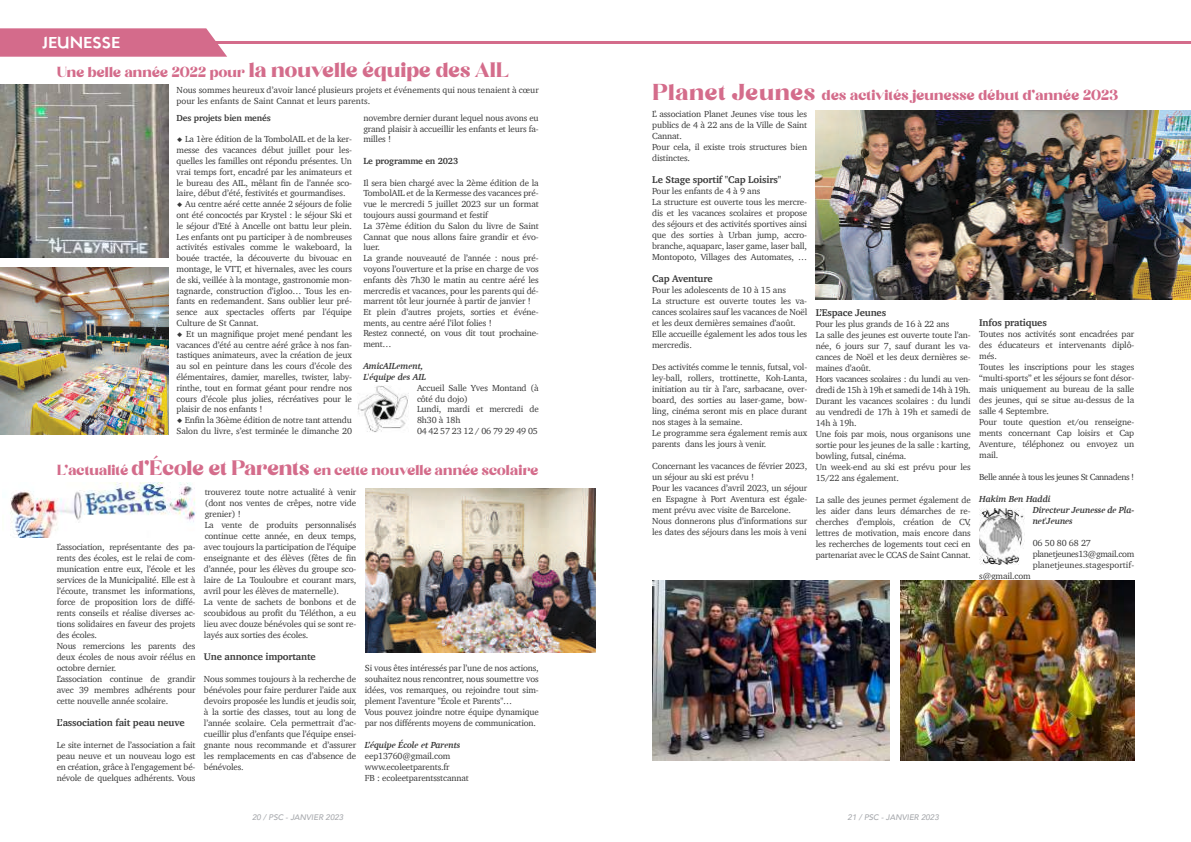
<style>
.page{position:relative;width:1191px;height:842px;background:#fff}
.page>*{position:absolute;margin:0;border:0;box-sizing:border-box;transform-origin:0 0}
.t1{font:20px "Begika";letter-spacing:-.03em;color:#d46c8b}
.t2{font:16px "London Two";color:#fff;scale:1.04 1}
.t3{font:14px "Begika";letter-spacing:-.03em;color:#d46c8b}
.t4{font:700 10px "Charter";letter-spacing:-.015em;color:#383838}
.t5{font:9px/11px "Charter";letter-spacing:-.015em;color:#383838}
.t6{font:italic 700 9px/11px "Charter";letter-spacing:-.015em;color:#383838}
.t7{font:700 9px "Charter";letter-spacing:-.015em;color:#383838}
.t8{font:9px "Charter";letter-spacing:-.05em;color:#383838}
.t9{font:italic 500 8px "Avenir";color:#a6a8ac}
.s1{font-size:14px}
.s2{font-family:"Lucida Grande"}
.s3{font-size:20px}
.s4{font-size:22px}
</style>
<div class="page">
<hr style="left:208px;top:41px;width:983px;height:3px;background:#d46c8b">
<svg style="left:0;top:28px;width:227px;height:29px;background:#d67492"></svg>
<img style="left:358px;top:386px;width:50px;height:46px">
<img style="left:0;top:85px;width:168px;height:173px">
<img style="left:0;top:268px;width:168px;height:167px">
<img style="left:815px;top:110px;width:376px;height:190px">
<img style="left:979px;top:508px;width:45px;height:57px">
<img style="left:365px;top:488px;width:230px;height:164px">
<img style="left:10px;top:483px;width:186px;height:55px">
<img style="left:652px;top:581px;width:238px;height:179px">
<img style="left:900px;top:581px;width:234px;height:179px">
<h2 class="t2" style="left:42px;top:36px;width:76px">JEUNESSE</h2>
<h1 class="t1" style="left:57px;top:62px;width:453px"><span class="s1">Une belle année 2022 pour</span> la nouvelle équipe des AIL</h1>
<p class="t5" style="left:177px;top:85px;width:364px">Nous sommes heureux d’avoir lancé plusieurs projets et événements qui nous tenaient à cœur pour les enfants de Saint Cannat et leurs parents.</p>
<p class="t7" style="left:177px;top:112px;width:96px">Des projets bien menés</p>
<p class="t5" style="left:177px;top:134px;width:177px;text-align:justify"><span class="s2">◆</span> La 1ère édition de la TombolAIL et de la ker&shy;messe des vacances début juillet pour les&shy;quelles les familles ont répondu présentes. Un vrai temps fort, encadré par les animateurs et le bureau des AIL, mêlant fin de l’année sco&shy;laire, début d’été, festivités et gourmandises.</p>
<p class="t5" style="left:177px;top:198px;width:177px;text-align:justify"><span class="s2">◆</span> Au centre aéré cette année 2 séjours de folie ont été concoctés par Krystel : le séjour Ski et le séjour d’Eté à Ancelle ont battu leur plein.<br>Les enfants ont pu participer à de nombreuses activités estivales comme le wakeboard, la bouée tractée, la découverte du bivouac en montage, le VTT, et hivernales, avec les cours de ski, veillée à la montage, gastronomie mon&shy;tagnarde, construction d’igloo… Tous les en&shy;fants en redemandent. Sans oublier leur pré&shy;sence aux spectacles offerts par l'équipe Culture de St Cannat.</p>
<p class="t5" style="left:177px;top:328px;width:177px;text-align:justify"><span class="s2">◆</span> Et un magnifique projet mené pendant les vacances d’été au centre aéré grâce à nos fan&shy;tastiques animateurs, avec la création de jeux au sol en peinture dans les cours d’école des élémentaires, damier, marelles, twister, laby&shy;rinthe, tout en format géant pour rendre nos cours d’école plus jolies, récréatives pour le plaisir de nos enfants !</p>
<p class="t5" style="left:177px;top:414px;width:177px"><span class="s2">◆</span> Enfin la 36ème édition de notre tant attendu<br>Salon du livre, s’est terminée le dimanche 20</p>
<p class="t5" style="left:363px;top:112px;width:177px;text-align:justify">novembre dernier durant lequel nous avons eu grand plaisir à accueillir les enfants et leurs fa&shy;milles !</p>
<p class="t7" style="left:363px;top:155px;width:96px">Le programme en 2023</p>
<p class="t5" style="left:363px;top:177px;width:177px">Il sera bien chargé avec la 2ème édition de la TombolAIL et de la Kermesse des vacances pré&shy;vue le mercredi 5 juillet 2023 sur un format toujours aussi gourmand et festif<br>La 37ème édition du Salon du livre de Saint Cannat que nous allons faire grandir et évo&shy;luer.<br>La grande nouveauté de l’année : nous pré&shy;voyons l’ouverture et la prise en charge de vos enfants dès 7h30 le matin au centre aéré les mercredis et vacances, pour les parents qui dé&shy;marrent tôt leur journée à partir de janvier !<br>Et plein d’autres projets, sorties et événe&shy;ments, au centre aéré l’ilot folies !</p>
<p class="t5" style="left:363px;top:327px;width:177px">Restez connecté, on vous dit tout prochaine&shy;ment…</p>
<p class="t6" style="left:363px;top:360px;width:64px">AmicAILement,<br>L'équipe des AIL</p>
<p class="t5" style="left:417px;top:382px;width:123px">Accueil Salle Yves Montand (à côté du dojo)<br>Lundi, mardi et mercredi de<br>8h30 à 18h<br>04 42 57 23 12 / 06 79 29 49 05</p>
<h3 class="t3" style="left:57px;top:465px;width:483px">L’actualité <span class="s3">d’École et Parents</span> en cette nouvelle année scolaire</h3>
<p class="t5" style="left:57px;top:541px;width:140px">L’association, représentante des pa&shy;rents des écoles, est le relai de com&shy;munication entre eux, l’école et les services de la Municipalité. Elle est à l’écoute, transmet les informations, force de proposition lors de diffé&shy;rents conseils et réalise diverses ac&shy;tions solidaires en faveur des projets des écoles.<br>Nous remercions les parents des deux écoles de nous avoir réélus en octobre dernier.<br>L’association continue de grandir avec 39 membres adhérents pour cette nouvelle année scolaire.</p>
<p class="t4" style="left:57px;top:716px;width:129px">L’association fait peau neuve</p>
<p class="t5" style="left:57px;top:739px;width:140px;text-align:justify">Le site internet de l’association a fait peau neuve et un nouveau logo est en création, grâce à l’engagement bé&shy;névole de quelques adhérents. Vous</p>
<p class="t5" style="left:204px;top:486px;width:154px">trouverez toute notre actualité à venir (dont nos ventes de crêpes, notre vide grenier) !<br>La vente de produits personnalisés continue cette année, en deux temps, avec toujours la participation de l’équipe enseignante et des élèves (fêtes de fin d’année, pour les élèves du groupe sco&shy;laire de La Touloubre et courant mars, avril pour les élèves de maternelle).<br>La vente de sachets de bonbons et de scoubidous au profit du Téléthon, a eu lieu avec douze bénévoles qui se sont re&shy;layés aux sorties des écoles.</p>
<p class="t4" style="left:204px;top:650px;width:113px">Une annonce importante</p>
<p class="t5" style="left:204px;top:673px;width:154px;text-align:justify">Nous sommes toujours à la recherche de bénévoles pour faire perdurer l’aide aux devoirs proposée les lundis et jeudis soir, à la sortie des classes, tout au long de l’année scolaire. Cela permettrait d’ac&shy;cueillir plus d’enfants que l’équipe ensei&shy;gnante nous recommande et d’assurer les remplacements en cas d’absence de bénévoles.</p>
<p class="t5" style="left:365px;top:662px;width:175px">Si vous êtes intéressés par l’une de nos actions, souhaitez nous rencontrer, nous soumettre vos idées, vos remarques, ou rejoindre tout sim&shy;plement l’aventure "École et Parents"…<br>Vous pouvez joindre notre équipe dynamique par nos différents moyens de communication.</p>
<p class="t6" style="left:365px;top:739px;width:97px">L’équipe École et Parents</p>
<p class="t5" style="left:365px;top:750px;width:105px">eep13760@gmail.com www.ecoleetparents.fr<br>FB : ecoleetparentsstcannat</p>
<h3 class="t3" style="left:652px;top:89px;width:468px"><span class="s4">Planet Jeunes</span> des activités jeunesse début d’année 2023</h3>
<p class="t5" style="left:652px;top:108px;width:156px">L’ association Planet Jeunes vise tous les publics de 4 à 22 ans de la Ville de Saint<br>Cannat.<br>Pour cela, il existe trois structures bien distinctes.</p>
<p class="t4" style="left:652px;top:173px;width:130px">Le Stage sportif "Cap Loisirs"</p>
<p class="t5" style="left:652px;top:185px;width:156px">Pour les enfants de 4 à 9 ans<br>La structure est ouverte tous les mercre&shy;dis et les vacances scolaires et propose des séjours et des activités sportives ainsi que des sorties à Urban jump, accro&shy;branche, aquaparc, laser game, laser ball, Montopoto, Villages des Automates, …</p>
<p class="t4" style="left:652px;top:272px;width:62px">Cap Aventure</p>
<p class="t5" style="left:652px;top:284px;width:156px">Pour les adolescents de 10 à 15 ans<br>La structure est ouverte toutes les va&shy;cances scolaires sauf les vacances de Noël et les deux dernières semaines d’août.<br>Elle accueille également les ados tous les mercredis.</p>
<p class="t5" style="left:652px;top:361px;width:156px">Des activités comme le tennis, futsal, vol&shy;ley-ball, rollers, trottinette, Koh-Lanta, initiation au tir à l’arc, sarbacane, over&shy;board, des sorties au laser-game, bow&shy;ling, cinéma seront mis en place durant nos stages à la semaine.<br>Le programme sera également remis aux parents dans les jours à venir.</p>
<p class="t5" style="left:652px;top:460px;width:156px">Concernant les vacances de février 2023, un séjour au ski est prévu !<br>Pour les vacances d’avril 2023, un séjour en Espagne à Port Aventura est égale&shy;ment prévu avec visite de Barcelone.<br>Nous donnerons plus d’informations sur les dates des séjours dans les mois à veni</p>
<p class="t4" style="left:815px;top:306px;width:72px">L’Espace Jeunes</p>
<p class="t5" style="left:815px;top:318px;width:156px">Pour les plus grands de 16 à 22 ans<br>La salle des jeunes est ouverte toute l’an&shy;née, 6 jours sur 7, sauf durant les va&shy;cances de Noël et les deux dernières se&shy;maines d’août.<br>Hors vacances scolaires : du lundi au ven&shy;dredi de 15h à 19h et samedi de 14h à 19h.<br>Durant les vacances scolaires : du lundi au vendredi de 17h à 19h et samedi de<br>14h à 19h.<br>Une fois par mois, nous organisons une sortie pour les jeunes de la salle : karting, bowling, futsal, cinéma.<br>Un week-end au ski est prévu pour les<br>15/22 ans également.</p>
<p class="t5" style="left:815px;top:494px;width:156px;text-align:justify">La salle des jeunes permet également de les aider dans leurs démarches de re&shy;cherches d’emplois, création de CV, lettres de motivation, mais encore dans les recherches de logements tout ceci en partenariat avec le CCAS de Saint Cannat.</p>
<p class="t4" style="left:979px;top:316px;width:69px">Infos pratiques</p>
<p class="t5" style="left:979px;top:328px;width:156px">Toutes nos activités sont encadrées par des éducateurs et intervenants diplô&shy;més.<br>Toutes les inscriptions pour les stages “multi-sports” et les séjours se font désor&shy;mais uniquement au bureau de la salle des jeunes, qui se situe au-dessus de la salle 4 Septembre.<br>Pour toute question et/ou renseigne&shy;ments concernant Cap loisirs et Cap<br>Aventure, téléphonez ou envoyez un mail.</p>
<p class="t8" style="left:979px;top:471px;width:156px">Belle année à tous les jeunes St Cannadens !</p>
<p class="t6" style="left:1032px;top:493px;width:103px;text-indent:-53px">Hakim Ben Haddi<br>Directeur Jeunesse de Pla&shy;net'Jeunes</p>
<p class="t5" style="left:1032px;top:537px;width:103px">06 50 80 68 27 planetjeunes13@gmail.com planetjeunes.stagesportif-</p>
<p class="t5" style="left:979px;top:570px;width:53px">s@gmail.com</p>
<p class="t9" style="left:252px;top:812px;width:93px">20 / PSC - JANVIER 2023</p>
<p class="t9" style="left:847px;top:812px;width:93px">21 / PSC - JANVIER 2023</p>
</div>
